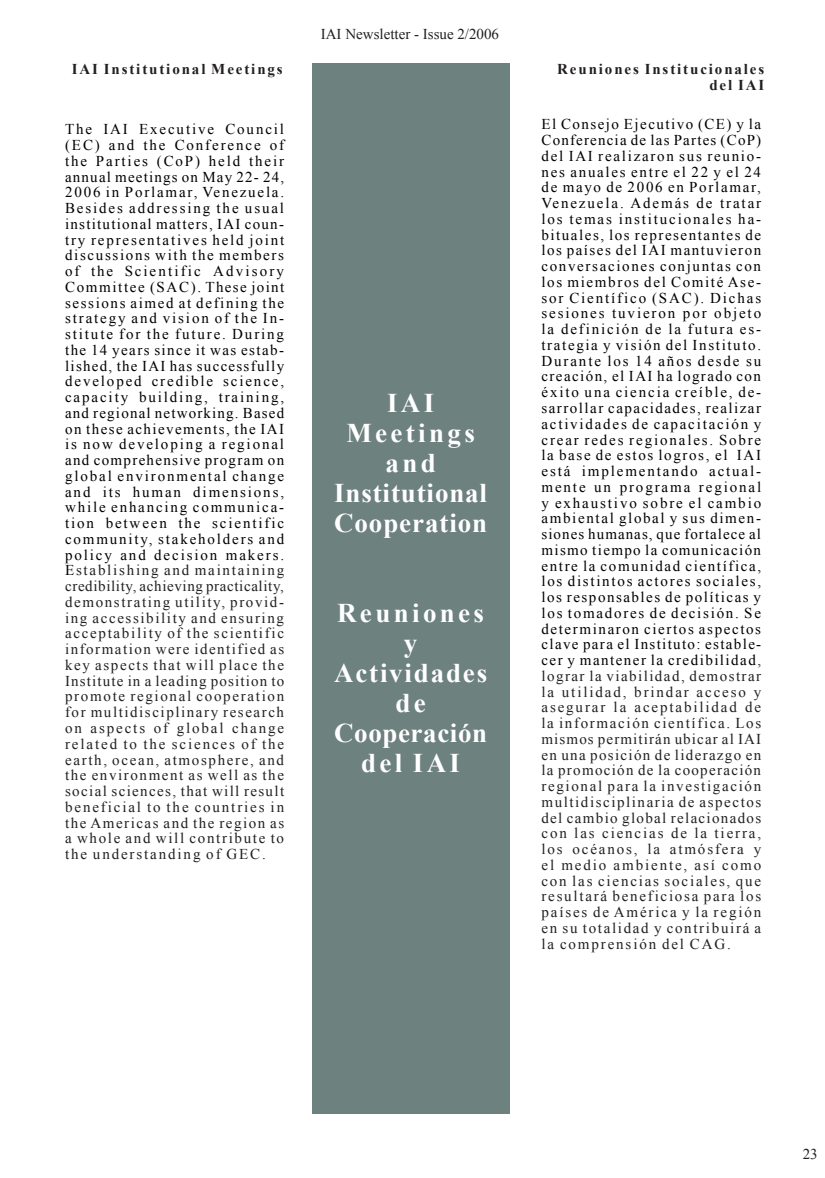
<style>
.page{position:relative;width:825px;height:1178px;background:#fff}
.page>*{position:absolute;margin:0;border:0;box-sizing:border-box;transform-origin:0 0}
.t1{font:700 27px/30px "Times New Roman";letter-spacing:.065em;color:#fff;text-align:center}
.t2{font:700 27px/30px "Times New Roman";letter-spacing:.035em;color:#fff;text-align:center}
.t3{font:15px/15.8px "Times New Roman";letter-spacing:.11em;color:#000;text-align:justify}
.t4{font:700 15px/15.8px "Times New Roman";letter-spacing:.125em;color:#231f20;text-align:right}
.t5{font:15px "Times New Roman";color:#231f20}
.s1{color:#231f20}
</style>
<div class="page">
<div style="left:312px;top:64px;width:197px;height:1050px;background:#6d817f"></div>
<p class="t4" style="left:72px;top:61px;width:212px">IAI Institutional Meetings</p>
<p class="t3" style="left:65px;top:121px;width:221px">The IAI Executive Council (EC) and the Conference of the Parties (CoP) held their annual meetings on May 22- 24, 2006 in Porlamar, Venezuela.<br>Besides addressing the usual institutional matters, IAI coun&shy;try representatives held joint discussions with the members of the Scientific Advisory Committee (SAC). These joint sessions aimed at defining the strategy and vision of the In&shy;stitute for the future. During the 14 years since it was estab&shy;lished, the IAI has successfully developed credible science, capacity building, training, and regional networking. Based on these achievements, the IAI is now developing a regional and comprehensive program on global environmental change and its human dimensions, while enhancing communica&shy;tion between the scientific community, stakeholders and policy and decision makers.<br>E<span class="s1">stablishing and maintaining credibility, achieving practicality, demonstrating utility, provid&shy;ing accessibility and ensuring acceptability of the scientific information were identified as key aspects that will place the Institute in a leading position to promote regional cooperation for multidisciplinary research on aspects of global change related to the sciences of the earth, ocean, atmosphere, and the environment as well as the social sciences, that will result beneficial to the countries in the Americas and the region as a whole and will contribute to the understanding of GEC.</span></p>
<p class="t5" style="left:321px;top:24px;width:180px">IAI Newsletter - Issue 2/2006</p>
<h1 class="t2" style="left:334px;top:387px;width:155px">IAI<br>Meetings and<br>Institutional<br>Cooperation</h1>
<h1 class="t1" style="left:334px;top:597px;width:155px">Reuniones y<br>Actividades de<br>Cooperación del IAI</h1>
<p class="t4" style="left:557px;top:61px;width:209px">Reuniones Institucionales del IAI</p>
<p class="t3" style="left:541px;top:116px;width:221px">El Consejo Ejecutivo (CE) y la Conferencia de las Partes (CoP) del IAI realizaron sus reunio&shy;nes anuales entre el 22 y el 24 de mayo de 2006 en Porlamar, Venezuela. Además de tratar los temas institucionales ha&shy;bituales, los representantes de los países del IAI mantuvieron conversaciones conjuntas con los miembros del Comité Ase&shy;sor Científico (SAC). Dichas sesiones tuvieron por objeto la definición de la futura es&shy;trategia y visión del Instituto.<br>Durante los 14 años desde su creación, el IAI ha logrado con éxito una ciencia creíble, de&shy;sarrollar capacidades, realizar actividades de capacitación y crear redes regionales. Sobre la base de estos logros, el IAI está implementando actual&shy;mente un programa regional y exhaustivo sobre el cambio ambiental global y sus dimen&shy;siones humanas, que fortalece al mismo tiempo la comunicación entre la comunidad científica, los distintos actores sociales, los responsables de políticas y los tomadores de decisión. Se determinaron ciertos aspectos clave para el Instituto: estable&shy;cer y mantener la credibilidad<span class="s1">, lograr la viabilidad, demostrar la utilidad, brindar acceso y asegurar la aceptabilidad de la información científica. Los mismos permitirán ubicar al IAI en una posición de liderazgo en la promoción de la cooperación regional para la investigación multidisciplinaria de aspectos del cambio global relacionados con las ciencias de la tierra, los océanos, la atmósfera y el medio ambiente, así como con las ciencias sociales, que resultará beneficiosa para los países de América y la región en su totalidad y contribuirá a la comprensión del CAG.</span></p>
<p class="t5" style="left:803px;top:1143px;width:16px">23</p>
</div>
